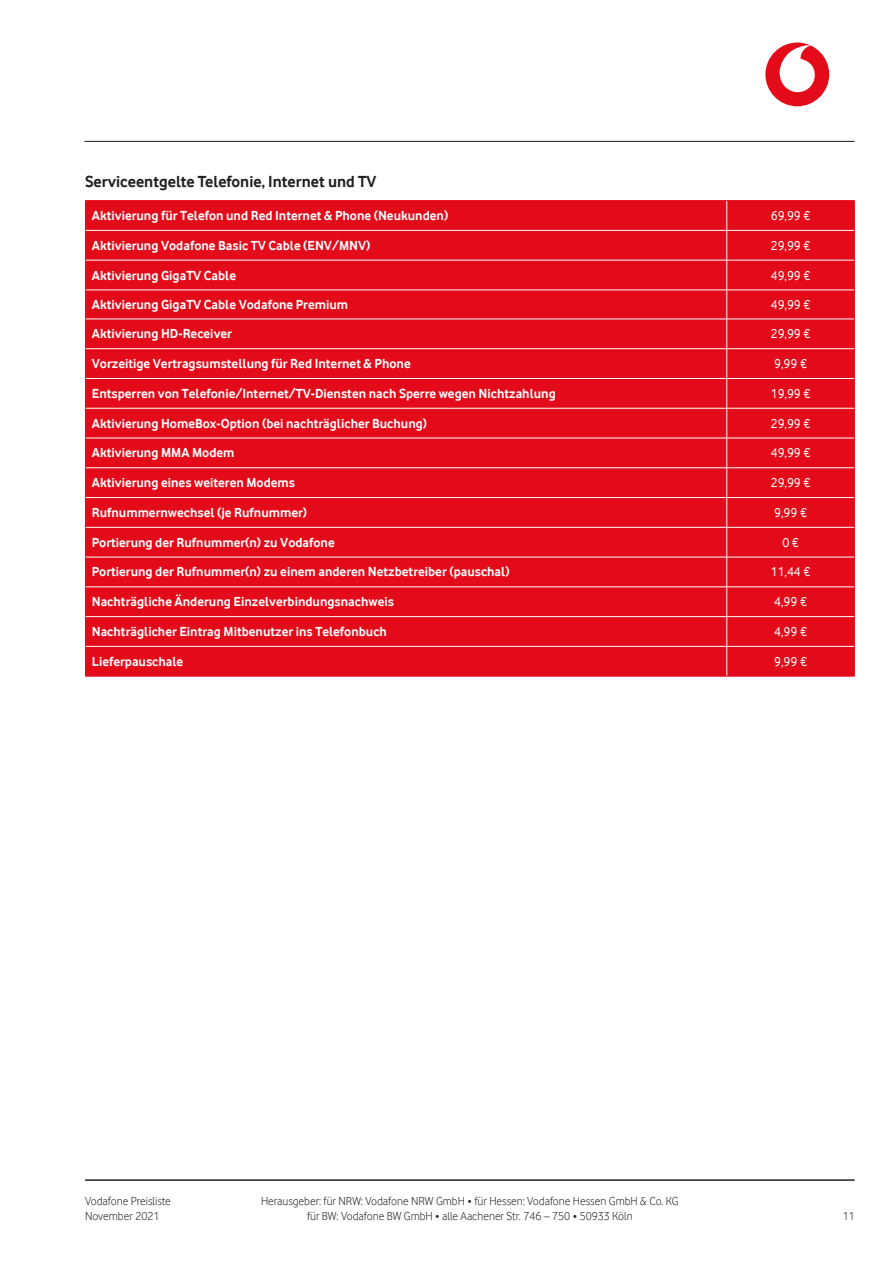
<style>
.page{position:relative;width:893px;height:1263px;background:#fff}
.page>*{position:absolute;margin:0;border:0;box-sizing:border-box;transform-origin:0 0}
.Headline{font:700 16.5px "Vodafone Rg";color:#231f20}
.Tabelle_bold{font:700 13.5px "Vodafone Rg";color:#fff}
.Tabelle_regular{font:13.5px "Vodafone Rg";color:#fff}
.t1{font:12px/15px "Vodafone Lt Regular 2";color:#231f20}
.t2{font:12px "Vodafone Lt";color:#231f20}
</style>
<div class="page">
<hr style="left:85px;top:141px;width:769px;height:1px;background:#1d1e1f">
<div style="left:765px;top:43px;width:64px;height:63px;background:#e30a19;border-radius:50%"></div>
<svg style="left:780px;top:45px;width:35px;height:47px"></svg>
<div style="left:86px;top:201px;width:768px;height:475px;background:#e30a19"></div>
<svg style="left:726px;top:201px;width:1px;height:59px"></svg>
<hr style="left:726px;top:260px;width:1px;height:30px;background:#fff">
<hr style="left:85px;top:200px;width:642px;height:1px;background:#e30a19">
<svg style="left:85px;top:201px;width:1px;height:29px"></svg>
<hr style="left:727px;top:200px;width:128px;height:1px;background:#e30a19">
<svg style="left:854px;top:201px;width:1px;height:29px"></svg>
<hr style="left:85px;top:230px;width:1px;height:30px;background:#e30a19">
<hr style="left:854px;top:230px;width:1px;height:30px;background:#e30a19">
<hr style="left:85px;top:260px;width:1px;height:30px;background:#e30a19">
<hr style="left:854px;top:260px;width:1px;height:30px;background:#e30a19">
<svg style="left:85px;top:290px;width:1px;height:29px"></svg>
<svg style="left:854px;top:290px;width:1px;height:29px"></svg>
<hr style="left:85px;top:319px;width:1px;height:30px;background:#e30a19">
<hr style="left:854px;top:319px;width:1px;height:30px;background:#e30a19">
<svg style="left:85px;top:349px;width:1px;height:29px"></svg>
<svg style="left:854px;top:349px;width:1px;height:29px"></svg>
<hr style="left:85px;top:378px;width:1px;height:30px;background:#e30a19">
<hr style="left:854px;top:378px;width:1px;height:30px;background:#e30a19">
<hr style="left:85px;top:408px;width:1px;height:30px;background:#e30a19">
<hr style="left:854px;top:408px;width:1px;height:30px;background:#e30a19">
<hr style="left:85px;top:438px;width:1px;height:30px;background:#e30a19">
<hr style="left:854px;top:438px;width:1px;height:30px;background:#e30a19">
<svg style="left:85px;top:468px;width:1px;height:29px"></svg>
<svg style="left:854px;top:468px;width:1px;height:29px"></svg>
<hr style="left:85px;top:497px;width:1px;height:30px;background:#e30a19">
<hr style="left:854px;top:497px;width:1px;height:30px;background:#e30a19">
<hr style="left:85px;top:527px;width:1px;height:30px;background:#e30a19">
<hr style="left:854px;top:527px;width:1px;height:30px;background:#e30a19">
<hr style="left:85px;top:557px;width:1px;height:30px;background:#e30a19">
<hr style="left:854px;top:557px;width:1px;height:30px;background:#e30a19">
<hr style="left:85px;top:587px;width:1px;height:30px;background:#e30a19">
<hr style="left:854px;top:587px;width:1px;height:30px;background:#e30a19">
<svg style="left:85px;top:617px;width:1px;height:29px"></svg>
<svg style="left:854px;top:617px;width:1px;height:29px"></svg>
<hr style="left:85px;top:646px;width:1px;height:30px;background:#e30a19">
<hr style="left:854px;top:646px;width:1px;height:30px;background:#e30a19">
<hr style="left:85px;top:676px;width:642px;height:1px;background:#e30a19">
<hr style="left:727px;top:676px;width:128px;height:1px;background:#e30a19">
<hr style="left:86px;top:230px;width:641px;height:1px;background:#fff">
<hr style="left:727px;top:230px;width:127px;height:1px;background:#fff">
<hr style="left:86px;top:260px;width:641px;height:1px;background:#fff">
<hr style="left:727px;top:260px;width:127px;height:1px;background:#fff">
<hr style="left:86px;top:290px;width:641px;height:1px;background:#fff">
<hr style="left:727px;top:290px;width:127px;height:1px;background:#fff">
<hr style="left:86px;top:319px;width:641px;height:1px;background:#fff">
<hr style="left:727px;top:319px;width:127px;height:1px;background:#fff">
<hr style="left:86px;top:348px;width:641px;height:1px;background:#fff">
<hr style="left:727px;top:348px;width:127px;height:1px;background:#fff">
<hr style="left:86px;top:378px;width:641px;height:1px;background:#fff">
<hr style="left:727px;top:378px;width:127px;height:1px;background:#fff">
<hr style="left:86px;top:408px;width:641px;height:1px;background:#fff">
<hr style="left:727px;top:408px;width:127px;height:1px;background:#fff">
<hr style="left:86px;top:438px;width:641px;height:1px;background:#fff">
<hr style="left:727px;top:438px;width:127px;height:1px;background:#fff">
<hr style="left:86px;top:467px;width:641px;height:1px;background:#fff">
<hr style="left:727px;top:467px;width:127px;height:1px;background:#fff">
<hr style="left:86px;top:497px;width:641px;height:1px;background:#fff">
<hr style="left:727px;top:497px;width:127px;height:1px;background:#fff">
<hr style="left:86px;top:527px;width:641px;height:1px;background:#fff">
<hr style="left:727px;top:527px;width:127px;height:1px;background:#fff">
<hr style="left:86px;top:557px;width:641px;height:1px;background:#fff">
<hr style="left:727px;top:557px;width:127px;height:1px;background:#fff">
<hr style="left:86px;top:586px;width:641px;height:1px;background:#fff">
<hr style="left:727px;top:586px;width:127px;height:1px;background:#fff">
<hr style="left:86px;top:616px;width:641px;height:1px;background:#fff">
<hr style="left:727px;top:616px;width:127px;height:1px;background:#fff">
<svg style="left:726px;top:290px;width:1px;height:386px"></svg>
<hr style="left:86px;top:646px;width:641px;height:1px;background:#fff">
<hr style="left:727px;top:646px;width:127px;height:1px;background:#fff">
<hr style="left:85px;top:1180px;width:769px;height:1px;background:#231f20">
<p class="Headline" style="left:85px;top:172px;width:293px">Serviceentgelte Telefonie, Internet und TV</p>
<p class="Tabelle_bold" style="left:92px;top:208px;width:358px">Aktivierung für Telefon und Red Internet &amp; Phone (Neukunden)</p>
<p class="Tabelle_regular" style="left:771px;top:208px;width:41px">69,99 €</p>
<p class="Tabelle_bold" style="left:92px;top:237px;width:280px">Aktivierung Vodafone Basic TV Cable (ENV/MNV)</p>
<p class="Tabelle_regular" style="left:771px;top:238px;width:41px">29,99 €</p>
<p class="Tabelle_bold" style="left:92px;top:267px;width:146px">Aktivierung GigaTV Cable</p>
<p class="Tabelle_regular" style="left:771px;top:267px;width:41px">49,99 €</p>
<p class="Tabelle_bold" style="left:92px;top:297px;width:258px">Aktivierung GigaTV Cable Vodafone Premium</p>
<p class="Tabelle_regular" style="left:771px;top:297px;width:41px">49,99 €</p>
<p class="Tabelle_bold" style="left:92px;top:326px;width:142px">Aktivierung HD-Receiver</p>
<p class="Tabelle_regular" style="left:771px;top:326px;width:41px">29,99 €</p>
<p class="Tabelle_bold" style="left:92px;top:356px;width:320px">Vorzeitige Vertragsumstellung für Red Internet &amp; Phone</p>
<p class="Tabelle_regular" style="left:774px;top:356px;width:34px">9,99 €</p>
<p class="Tabelle_bold" style="left:92px;top:385px;width:465px">Entsperren von Telefonie/Internet/TV-Diensten nach Sperre wegen Nichtzahlung</p>
<p class="Tabelle_regular" style="left:771px;top:386px;width:41px">19,99 €</p>
<p class="Tabelle_bold" style="left:92px;top:415px;width:337px">Aktivierung HomeBox-Option (bei nachträglicher Buchung)</p>
<p class="Tabelle_regular" style="left:771px;top:415px;width:41px">29,99 €</p>
<p class="Tabelle_bold" style="left:92px;top:445px;width:144px">Aktivierung MMA Modem</p>
<p class="Tabelle_regular" style="left:771px;top:445px;width:41px">49,99 €</p>
<p class="Tabelle_bold" style="left:92px;top:475px;width:205px">Aktivierung eines weiteren Modems</p>
<p class="Tabelle_regular" style="left:771px;top:475px;width:41px">29,99 €</p>
<p class="Tabelle_bold" style="left:92px;top:505px;width:217px">Rufnummernwechsel (je Rufnummer)</p>
<p class="Tabelle_regular" style="left:774px;top:505px;width:34px">9,99 €</p>
<p class="Tabelle_bold" style="left:92px;top:534px;width:244px">Portierung der Rufnummer(n) zu Vodafone</p>
<p class="Tabelle_regular" style="left:782px;top:535px;width:18px">0 €</p>
<p class="Tabelle_bold" style="left:92px;top:564px;width:419px">Portierung der Rufnummer(n) zu einem anderen Netzbetreiber (pauschal)</p>
<p class="Tabelle_regular" style="left:771px;top:564px;width:41px">11,44 €</p>
<p class="Tabelle_bold" style="left:92px;top:594px;width:304px">Nachträgliche Änderung Einzelverbindungsnachweis</p>
<p class="Tabelle_regular" style="left:774px;top:594px;width:34px">4,99 €</p>
<p class="Tabelle_bold" style="left:92px;top:624px;width:297px">Nachträglicher Eintrag Mitbenutzer ins Telefonbuch</p>
<p class="Tabelle_regular" style="left:774px;top:624px;width:34px">4,99 €</p>
<p class="Tabelle_bold" style="left:92px;top:653px;width:93px">Lieferpauschale</p>
<p class="Tabelle_regular" style="left:774px;top:654px;width:34px">9,99 €</p>
<p class="t1" style="left:85px;top:1194px;width:87px">Vodafone Preisliste<br>November 2021</p>
<p class="t1" style="left:261px;top:1194px;width:419px;text-align:center">Herausgeber: für NRW: Vodafone NRW GmbH • für Hessen: Vodafone Hessen GmbH &amp; Co. KG für BW: Vodafone BW GmbH • alle Aachener Str. 746 – 750 • 50933 Köln</p>
<p class="t2" style="left:843px;top:1210px;width:14px">11</p>
</div>
